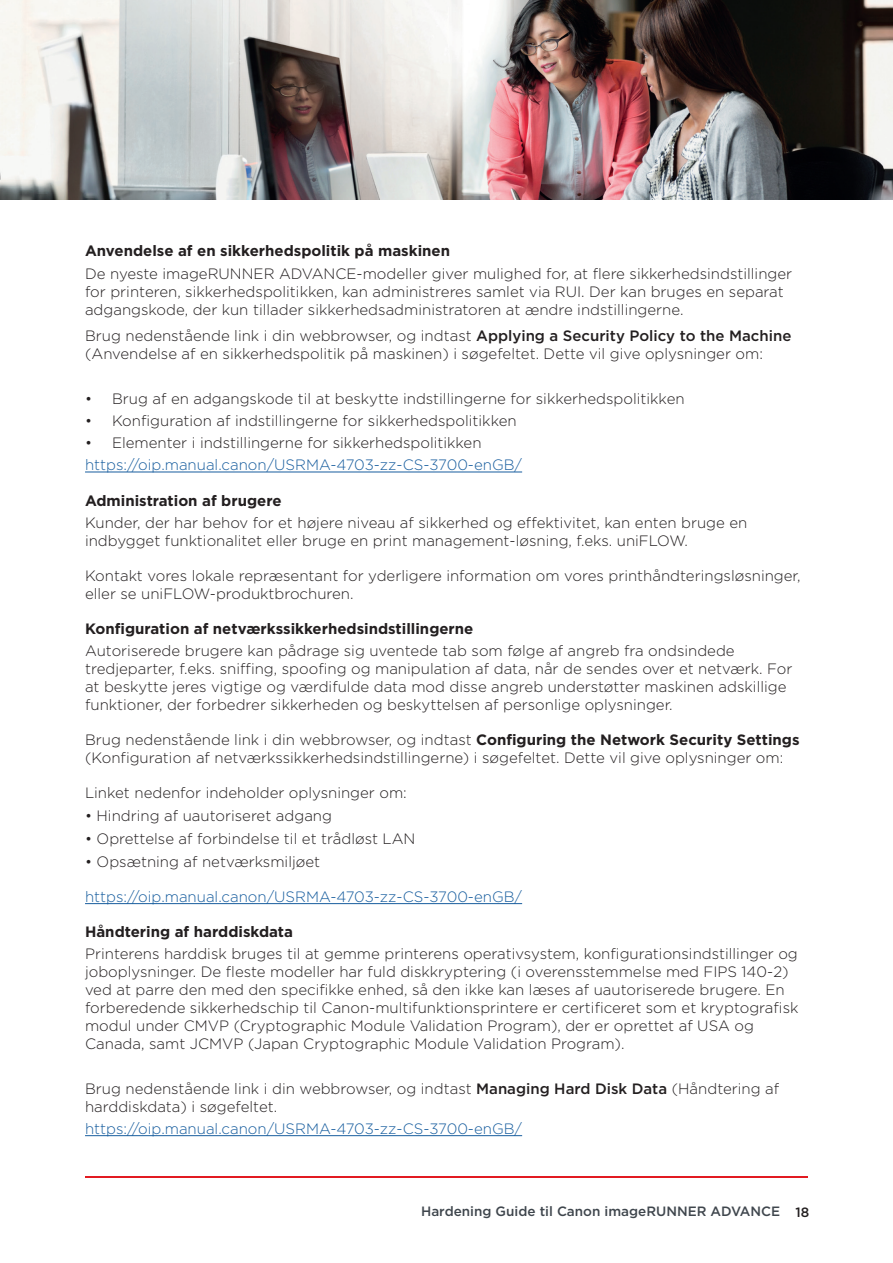
<style>
.page{position:relative;width:893px;height:1263px;background:#fff}
.page>*{position:absolute;margin:0;border:0;box-sizing:border-box;transform-origin:0 0}
.t1{font:300 15px/18px "Gotham";color:#231f20}
.t2{font:300 15px "Gotham";color:#175d9e}
.t3{font:700 15px "Gotham";color:#231f20}
.t4{font:500 13.5px "Gotham";color:#3f464d}
.t5{font:500 13.5px "Gotham";color:#231f20}
.s1{font-weight:500}
.s2{font-weight:700}
</style>
<div class="page">
<hr style="left:85px;top:1176px;width:723px;height:2px;background:#e21a21">
<hr style="left:85px;top:472px;width:437px;height:1px;background:#175d9e">
<hr style="left:85px;top:903px;width:437px;height:1px;background:#175d9e">
<hr style="left:85px;top:1135px;width:437px;height:1px;background:#175d9e">
<img style="left:0;top:0;width:893px;height:200px">
<p class="t3" style="left:85px;top:241px;width:367px">Anvendelse af en sikkerhedspolitik på maskinen</p>
<p class="t1" style="left:85px;top:264px;width:709px">De nyeste imageRUNNER ADVANCE-modeller giver mulighed for, at flere sikkerhedsindstillinger for printeren, sikkerhedspolitikken, kan administreres samlet via RUI. Der kan bruges en separat adgangskode, der kun tillader sikkerhedsadministratoren at ændre indstillingerne.</p>
<p class="t1" style="left:85px;top:326px;width:708px">Brug nedenstående link i din webbrowser, og indtast <span class="s1">Applying a Security Policy to the Machine </span>(Anvendelse af en sikkerhedspolitik på maskinen) i søgefeltet. Dette vil give oplysninger om:</p>
<p class="t1" style="left:85px;top:389px;width:601px">• Brug af en adgangskode til at beskytte indstillingerne for sikkerhedspolitikken</p>
<p class="t1" style="left:85px;top:411px;width:433px">• Konfiguration af indstillingerne for sikkerhedspolitikken</p>
<p class="t1" style="left:85px;top:433px;width:398px">• Elementer i indstillingerne for sikkerhedspolitikken</p>
<p class="t2" style="left:85px;top:456px;width:439px">https://oip.manual.canon/USRMA-4703-zz-CS-3700-enGB/</p>
<p class="t3" style="left:85px;top:490px;width:198px">Administration af brugere</p>
<p class="t1" style="left:85px;top:513px;width:664px">Kunder, der har behov for et højere niveau af sikkerhed og effektivitet, kan enten bruge en indbygget funktionalitet eller bruge en print management-løsning, f.eks. uniFLOW.</p>
<p class="t1" style="left:85px;top:566px;width:717px">Kontakt vores lokale repræsentant for yderligere information om vores printhåndteringsløsninger, eller se uniFLOW-produktbrochuren.</p>
<p class="t3" style="left:85px;top:618px;width:390px">Konfiguration af netværkssikkerhedsindstillingerne</p>
<p class="t1" style="left:85px;top:641px;width:709px">Autoriserede brugere kan pådrage sig uventede tab som følge af angreb fra ondsindede tredjeparter, f.eks. sniffing, spoofing og manipulation af data, når de sendes over et netværk. For at beskytte jeres vigtige og værdifulde data mod disse angreb understøtter maskinen adskillige funktioner, der forbedrer sikkerheden og beskyttelsen af personlige oplysninger.</p>
<p class="t1" style="left:85px;top:730px;width:716px">Brug nedenstående link i din webbrowser, og indtast <span class="s2">Configuring the Network Security Settings </span>(Konfiguration af netværkssikkerhedsindstillingerne) i søgefeltet. Dette vil give oplysninger om:</p>
<p class="t1" style="left:85px;top:783px;width:323px">Linket nedenfor indeholder oplysninger om:</p>
<p class="t1" style="left:85px;top:806px;width:248px">• Hindring af uautoriseret adgang</p>
<p class="t1" style="left:85px;top:829px;width:332px">• Oprettelse af forbindelse til et trådløst LAN</p>
<p class="t1" style="left:85px;top:852px;width:237px">• Opsætning af netværksmiljøet</p>
<p class="t2" style="left:85px;top:887px;width:439px">https://oip.manual.canon/USRMA-4703-zz-CS-3700-enGB/</p>
<p class="t3" style="left:85px;top:922px;width:210px">Håndtering af harddiskdata</p>
<p class="t1" style="left:85px;top:945px;width:715px">Printerens harddisk bruges til at gemme printerens operativsystem, konfigurationsindstillinger og joboplysninger. De fleste modeller har fuld diskkryptering (i overensstemmelse med FIPS 140-2) ved at parre den med den specifikke enhed, så den ikke kan læses af uautoriserede brugere. En forberedende sikkerhedschip til Canon-multifunktionsprintere er certificeret som et kryptografisk modul under CMVP (Cryptographic Module Validation Program), der er oprettet af USA og Canada, samt JCMVP (Japan Cryptographic Module Validation Program).</p>
<p class="t1" style="left:85px;top:1079px;width:696px">Brug nedenstående link i din webbrowser, og indtast <span class="s1">Managing Hard Disk Data</span> (Håndtering af harddiskdata) i søgefeltet.</p>
<p class="t2" style="left:85px;top:1119px;width:439px">https://oip.manual.canon/USRMA-4703-zz-CS-3700-enGB/</p>
<p class="t4" style="left:421px;top:1203px;width:361px">Hardening Guide til Canon imageRUNNER ADVANCE</p>
<p class="t5" style="left:795px;top:1203px;width:15px">18</p>
</div>
